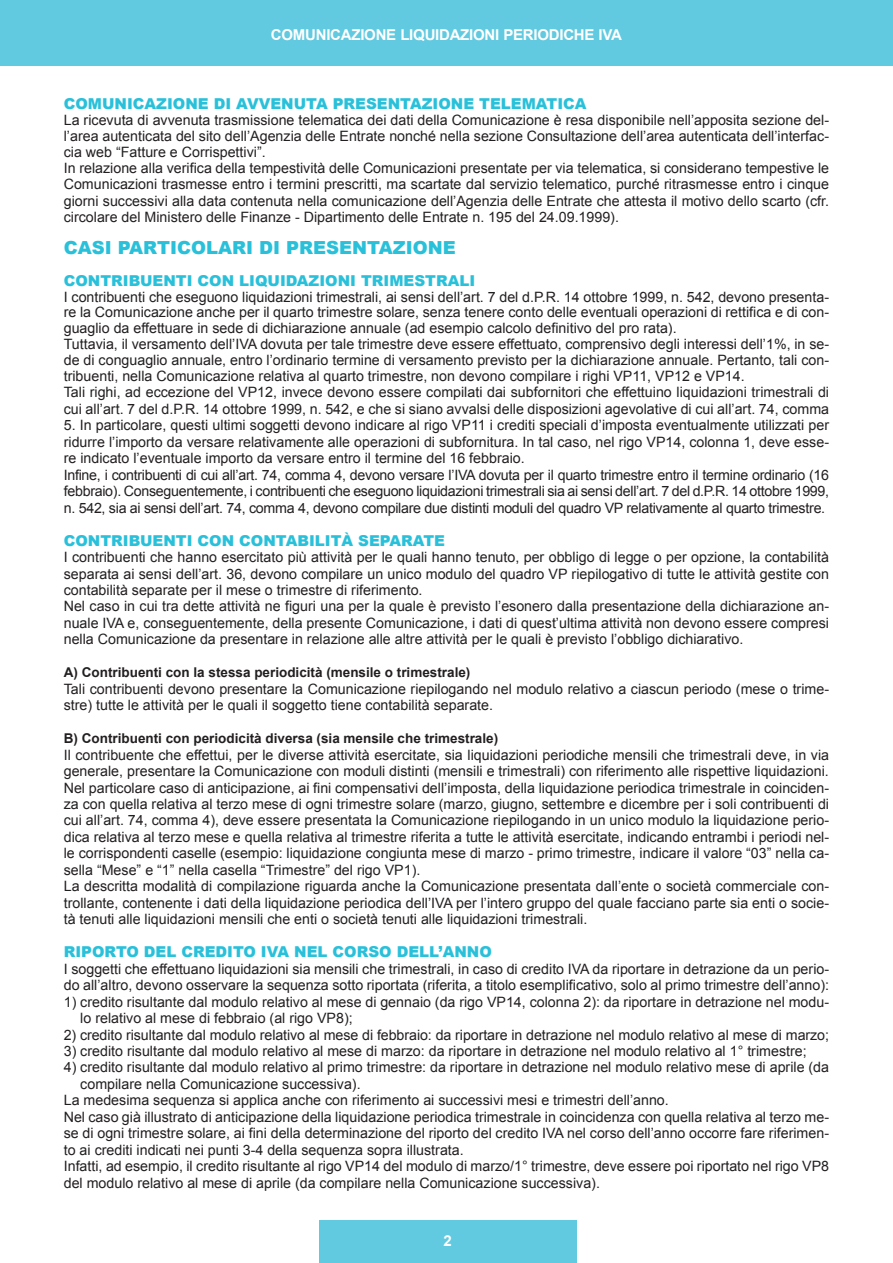
<style>
.page{position:relative;width:893px;height:1263px;background:#fff}
.page>*{position:absolute;margin:0;border:0;box-sizing:border-box;transform-origin:0 0}
.t1{font:900 18px "Arial";color:#29c0da}
.t2{font:900 15px "Arial";color:#29c0da}
.t3{font:700 15px "Arial";letter-spacing:-.015em;color:#fff}
.t4{font:14.25px/16.5px "Arial";color:#231f20}
.t5{font:14.25px/16.5px "Arial";letter-spacing:-.02em;color:#231f20}
.t6{font:700 13.5px "Arial";color:#231f20}
</style>
<div class="page">
<div style="left:319px;top:1220px;width:257px;height:43px;background:#61cae0"></div>
<div style="left:0;top:0;width:893px;height:66px;background:#61cae0"></div>
<p class="t3" style="left:271px;top:26px;width:352px">COMUNICAZIONE LIQUIDAZIONI PERIODICHE IVA</p>
<p class="t2" style="left:64px;top:92px;width:524px">COMUNICAZIONE DI AVVENUTA PRESENTAZIONE TELEMATICA</p>
<p class="t4" style="left:64px;top:112px;width:767px">La ricevuta di avvenuta trasmissione telematica dei dati della Comunicazione è resa disponibile nell’apposita sezione del&shy;l’area autenticata del sito dell’Agenzia delle Entrate nonché nella sezione Consultazione dell’area autenticata dell’interfac&shy;cia web “Fatture e Corrispettivi”.<br>In relazione alla verifica della tempestività delle Comunicazioni presentate per via telematica, si considerano tempestive le Comunicazioni trasmesse entro i termini prescritti, ma scartate dal servizio telematico, purché ritrasmesse entro i cinque giorni successivi alla data contenuta nella comunicazione dell’Agenzia delle Entrate che attesta il motivo dello scarto (cfr. circolare del Ministero delle Finanze - Dipartimento delle Entrate n. 195 del 24.09.1999).</p>
<p class="t1" style="left:64px;top:234px;width:394px">CASI PARTICOLARI DI PRESENTAZIONE</p>
<p class="t2" style="left:64px;top:269px;width:413px">CONTRIBUENTI CON LIQUIDAZIONI TRIMESTRALI</p>
<p class="t4" style="left:64px;top:289px;width:767px;line-height:16px">I contribuenti che eseguono liquidazioni trimestrali, ai sensi dell’art. 7 del d.P.R. 14 ottobre 1999, n. 542, devono presenta&shy;re la Comunicazione anche per il quarto trimestre solare, senza tenere conto delle eventuali operazioni di rettifica e di con&shy;guaglio da effettuare in sede di dichiarazione annuale (ad esempio calcolo definitivo del pro rata).<br>Tuttavia, il versamento dell’IVA dovuta per tale trimestre deve essere effettuato, comprensivo degli interessi dell’1%, in se&shy;de di conguaglio annuale, entro l’ordinario termine di versamento previsto per la dichiarazione annuale. Pertanto, tali con&shy;tribuenti, nella Comunicazione relativa al quarto trimestre, non devono compilare i righi VP11, VP12 e VP14.<br>Tali righi, ad eccezione del VP12, invece devono essere compilati dai subfornitori che effettuino liquidazioni trimestrali di cui all’art. 7 del d.P.R. 14 ottobre 1999, n. 542, e che si siano avvalsi delle disposizioni agevolative di cui all’art. 74, comma</p>
<p class="t5" style="left:64px;top:417px;width:767px">5. In particolare, questi ultimi soggetti devono indicare al rigo VP11 i crediti speciali d’imposta eventualmente utilizzati per ridurre l’importo da versare relativamente alle operazioni di subfornitura. In tal caso, nel rigo VP14, colonna 1, deve esse&shy;re indicato l’eventuale importo da versare entro il termine del 16 febbraio.<br>Infine, i contribuenti di cui all’art. 74, comma 4, devono versare l’IVA dovuta per il quarto trimestre entro il termine ordinario (16 febbraio). Conseguentemente, i contribuenti che eseguono liquidazioni trimestrali sia ai sensi dell’art. 7 del d.P.R. 14 ottobre 1999, n. 542, sia ai sensi dell’art. 74, comma 4, devono compilare due distinti moduli del quadro VP relativamente al quarto trimestre.</p>
<p class="t2" style="left:64px;top:529px;width:383px">CONTRIBUENTI CON CONTABILITÀ SEPARATE</p>
<p class="t4" style="left:64px;top:549px;width:767px">I contribuenti che hanno esercitato più attività per le quali hanno tenuto, per obbligo di legge o per opzione, la contabilità separata ai sensi dell’art. 36, devono compilare un unico modulo del quadro VP riepilogativo di tutte le attività gestite con contabilità separate per il mese o trimestre di riferimento.<br>Nel caso in cui tra dette attività ne figuri una per la quale è previsto l’esonero dalla presentazione della dichiarazione an&shy;nuale IVA e, conseguentemente, della presente Comunicazione, i dati di quest’ultima attività non devono essere compresi nella Comunicazione da presentare in relazione alle altre attività per le quali è previsto l’obbligo dichiarativo.</p>
<p class="t6" style="left:64px;top:665px;width:408px">A) Contribuenti con la stessa periodicità (mensile o trimestrale)</p>
<p class="t4" style="left:64px;top:680px;width:767px">Tali contribuenti devono presentare la Comunicazione riepilogando nel modulo relativo a ciascun periodo (mese o trime&shy;stre) tutte le attività per le quali il soggetto tiene contabilità separate.</p>
<p class="t6" style="left:64px;top:731px;width:436px">B) Contribuenti con periodicità diversa (sia mensile che trimestrale)</p>
<p class="t4" style="left:64px;top:746px;width:767px">Il contribuente che effettui, per le diverse attività esercitate, sia liquidazioni periodiche mensili che trimestrali deve, in via generale, presentare la Comunicazione con moduli distinti (mensili e trimestrali) con riferimento alle rispettive liquidazioni.<br>Nel particolare caso di anticipazione, ai fini compensativi dell’imposta, della liquidazione periodica trimestrale in coinciden&shy;za con quella relativa al terzo mese di ogni trimestre solare (marzo, giugno, settembre e dicembre per i soli contribuenti di cui all’art. 74, comma 4), deve essere presentata la Comunicazione riepilogando in un unico modulo la liquidazione perio&shy;dica relativa al terzo mese e quella relativa al trimestre riferita a tutte le attività esercitate, indicando entrambi i periodi nel&shy;le corrispondenti caselle (esempio: liquidazione congiunta mese di marzo - primo trimestre, indicare il valore “03” nella ca&shy;sella “Mese” e “1” nella casella “Trimestre” del rigo VP1).<br>La descritta modalità di compilazione riguarda anche la Comunicazione presentata dall’ente o società commerciale con&shy;trollante, contenente i dati della liquidazione periodica dell’IVA per l’intero gruppo del quale facciano parte sia enti o socie&shy;tà tenuti alle liquidazioni mensili che enti o società tenuti alle liquidazioni trimestrali.</p>
<p class="t2" style="left:64px;top:941px;width:430px">RIPORTO DEL CREDITO IVA NEL CORSO DELL’ANNO</p>
<p class="t4" style="left:64px;top:960px;width:767px">I soggetti che effettuano liquidazioni sia mensili che trimestrali, in caso di credito IVA da riportare in detrazione da un perio&shy;do all’altro, devono osservare la sequenza sotto riportata (riferita, a titolo esemplificativo, solo al primo trimestre dell’anno):</p>
<p class="t4" style="left:80px;top:993px;width:750px;text-indent:-17px">1) credito risultante dal modulo relativo al mese di gennaio (da rigo VP14, colonna 2): da riportare in detrazione nel modu&shy;lo relativo al mese di febbraio (al rigo VP8);</p>
<p class="t4" style="left:64px;top:1026px;width:767px">2) credito risultante dal modulo relativo al mese di febbraio: da riportare in detrazione nel modulo relativo al mese di marzo;</p>
<p class="t4" style="left:64px;top:1043px;width:744px">3) credito risultante dal modulo relativo al mese di marzo: da riportare in detrazione nel modulo relativo al 1° trimestre;</p>
<p class="t4" style="left:64px;top:1059px;width:767px">4) credito risultante dal modulo relativo al primo trimestre: da riportare in detrazione nel modulo relativo mese di aprile (da</p>
<p class="t4" style="left:80px;top:1076px;width:282px">compilare nella Comunicazione successiva).</p>
<p class="t4" style="left:64px;top:1092px;width:607px">La medesima sequenza si applica anche con riferimento ai successivi mesi e trimestri dell’anno.</p>
<p class="t4" style="left:64px;top:1109px;width:767px">Nel caso già illustrato di anticipazione della liquidazione periodica trimestrale in coincidenza con quella relativa al terzo me-</p>
<p class="t4" style="left:64px;top:1125px;width:767px">se di ogni trimestre solare, ai fini della determinazione del riporto del credito IVA nel corso dell’anno occorre fare riferimen-</p>
<p class="t4" style="left:64px;top:1141px;width:401px">to ai crediti indicati nei punti 3-4 della sequenza sopra illustrata.</p>
<p class="t4" style="left:64px;top:1158px;width:767px">Infatti, ad esempio, il credito risultante al rigo VP14 del modulo di marzo/1° trimestre, deve essere poi riportato nel rigo VP8</p>
<p class="t4" style="left:64px;top:1174px;width:538px">del modulo relativo al mese di aprile (da compilare nella Comunicazione successiva).</p>
<p class="t3" style="left:443px;top:1232px;width:10px">2</p>
</div>
